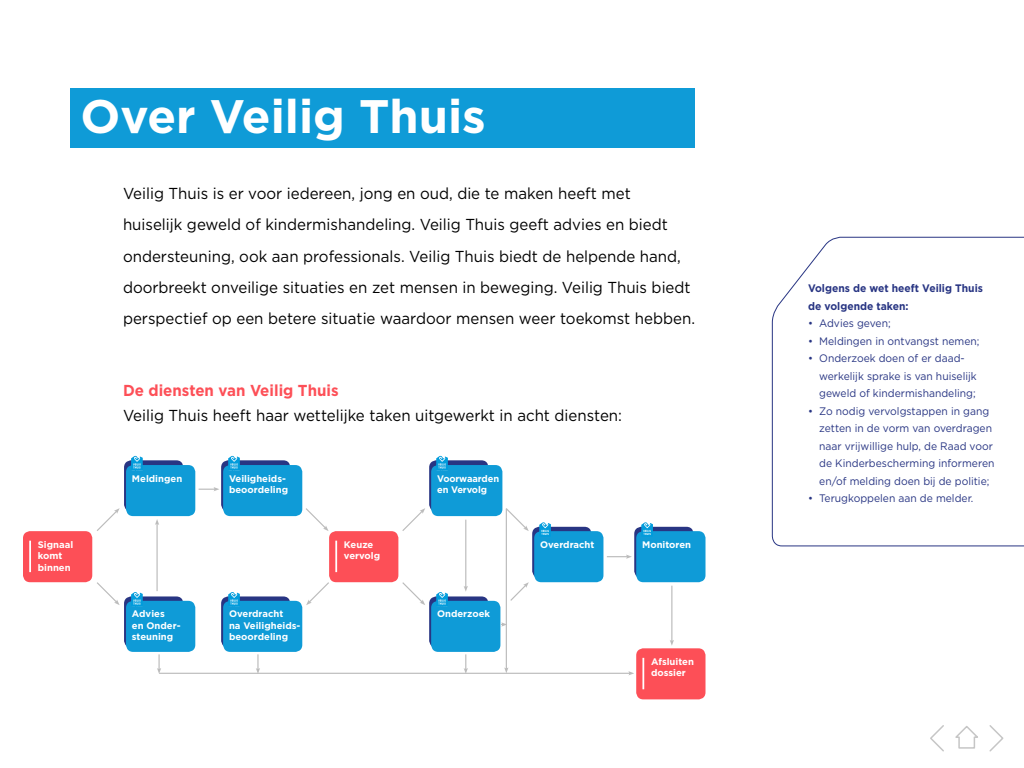
<style>
.page{position:relative;width:1024px;height:768px;background:#fff}
.page>*{position:absolute;margin:0;border:0;box-sizing:border-box;transform-origin:0 0}
.t1{font:700 47px "Gotham";color:#fff}
.t2{font:15.9px/31.2px "Gotham";color:#000;scale:.95 1}
.t3{font:700 15.9px "Gotham";color:#fd4f57;scale:.95 1}
.t4{font:10.9px/17.5px "Gotham";color:#283583;scale:.95 1}
.t5{font:700 10.9px/17.5px "Gotham";color:#283583;scale:.95 1}
.t6{font:700 9.5px/11.4px "Gotham";color:#fff}
</style>
<div class="page">
<div style="left:70px;top:88px;width:625px;height:60px;background:#0f9bd7"></div>
<div style="left:23px;top:531px;width:69px;height:51px;background:#fd4f57;border-radius:7px"></div>
<hr style="left:29px;top:541px;width:2px;height:31px;background:#fff">
<div style="left:329px;top:531px;width:69px;height:51px;background:#fd4f57;border-radius:7px"></div>
<hr style="left:335px;top:541px;width:2px;height:31px;background:#fff">
<svg style="left:221px;top:596px;width:69px;height:52px"></svg>
<div style="left:223px;top:601px;width:79px;height:51px;background:#0f9bd7;border-radius:7px"></div>
<svg style="left:228px;top:592px;width:12px;height:14px"></svg>
<div style="left:221px;top:460px;width:69px;height:51px;background:#283583;border-radius:7px"></div>
<div style="left:223px;top:465px;width:79px;height:51px;background:#0f9bd7;border-radius:7px"></div>
<svg style="left:228px;top:456px;width:12px;height:14px"></svg>
<svg style="left:124px;top:596px;width:59px;height:52px"></svg>
<div style="left:126px;top:601px;width:69px;height:51px;background:#0f9bd7;border-radius:7px"></div>
<svg style="left:131px;top:592px;width:12px;height:14px"></svg>
<div style="left:124px;top:460px;width:59px;height:51px;background:#283583;border-radius:7px"></div>
<div style="left:126px;top:465px;width:69px;height:51px;background:#0f9bd7;border-radius:7px"></div>
<svg style="left:131px;top:456px;width:12px;height:14px"></svg>
<div style="left:429px;top:460px;width:60px;height:51px;background:#283583;border-radius:7px"></div>
<div style="left:431px;top:465px;width:71px;height:51px;background:#0f9bd7;border-radius:7px"></div>
<svg style="left:436px;top:456px;width:12px;height:14px"></svg>
<svg style="left:429px;top:596px;width:60px;height:52px"></svg>
<div style="left:431px;top:601px;width:69px;height:51px;background:#0f9bd7;border-radius:7px"></div>
<svg style="left:436px;top:592px;width:12px;height:14px"></svg>
<div style="left:532px;top:527px;width:60px;height:51px;background:#283583;border-radius:7px"></div>
<div style="left:534px;top:531px;width:69px;height:51px;background:#0f9bd7;border-radius:7px"></div>
<svg style="left:539px;top:522px;width:12px;height:14px"></svg>
<div style="left:636px;top:648px;width:70px;height:51px;background:#fd4f57;border-radius:7px"></div>
<hr style="left:642px;top:658px;width:2px;height:31px;background:#fff">
<div style="left:634px;top:527px;width:60px;height:51px;background:#283583;border-radius:7px"></div>
<div style="left:636px;top:531px;width:70px;height:51px;background:#0f9bd7;border-radius:7px"></div>
<svg style="left:641px;top:522px;width:12px;height:14px"></svg>
<svg style="left:97px;top:508px;width:23px;height:23px"></svg>
<svg style="left:402px;top:508px;width:23px;height:23px"></svg>
<svg style="left:505px;top:508px;width:24px;height:23px"></svg>
<svg style="left:306px;top:508px;width:23px;height:23px"></svg>
<svg style="left:97px;top:582px;width:23px;height:23px"></svg>
<svg style="left:402px;top:582px;width:23px;height:23px"></svg>
<svg style="left:510px;top:582px;width:19px;height:19px"></svg>
<svg style="left:306px;top:582px;width:23px;height:23px"></svg>
<svg style="left:607px;top:555px;width:25px;height:4px"></svg>
<svg style="left:501px;top:622px;width:5px;height:5px"></svg>
<hr style="left:671px;top:586px;width:1px;height:56px;background:#bcbcbc">
<svg style="left:670px;top:640px;width:4px;height:6px"></svg>
<svg style="left:256px;top:654px;width:4px;height:19px"></svg>
<svg style="left:157px;top:654px;width:4px;height:19px"></svg>
<svg style="left:464px;top:654px;width:4px;height:19px"></svg>
<hr style="left:465px;top:520px;width:1px;height:68px;background:#bcbcbc">
<svg style="left:464px;top:586px;width:4px;height:6px"></svg>
<hr style="left:506px;top:509px;width:1px;height:161px;background:#bcbcbc">
<svg style="left:504px;top:667px;width:5px;height:6px"></svg>
<hr style="left:156px;top:523px;width:2px;height:68px;background:#bcbcbc">
<svg style="left:155px;top:519px;width:4px;height:6px"></svg>
<svg style="left:199px;top:487px;width:20px;height:4px"></svg>
<hr style="left:159px;top:673px;width:472px;height:1px;background:#bcbcbc">
<svg style="left:628px;top:671px;width:6px;height:4px"></svg>
<svg style="left:772px;top:237px;width:252px;height:309px"></svg>
<svg style="left:989px;top:725px;width:15px;height:27px"></svg>
<svg style="left:930px;top:725px;width:14px;height:27px"></svg>
<svg style="left:955px;top:726px;width:23px;height:23px"></svg>
<h1 class="t1" style="left:81px;top:89px;width:407px">Over Veilig Thuis</h1>
<p class="t2" style="left:123px;top:178px;width:604px">Veilig Thuis is er voor iedereen, jong en oud, die te maken heeft met<br>huiselijk geweld of kindermishandeling. Veilig Thuis geeft advies en biedt ondersteuning, ook aan professionals. Veilig Thuis biedt de helpende hand, doorbreekt onveilige situaties en zet mensen in beweging. Veilig Thuis biedt perspectief op een betere situatie waardoor mensen weer toekomst hebben.</p>
<p class="t3" style="left:123px;top:381px;width:228px">De diensten van Veilig Thuis</p>
<p class="t2" style="left:123px;top:399px;width:527px">Veilig Thuis heeft haar wettelijke taken uitgewerkt in acht diensten:</p>
<p class="t6" style="left:132px;top:472px;width:52px">Meldingen</p>
<p class="t6" style="left:437px;top:472px;width:64px">Voorwaarden en Vervolg</p>
<p class="t6" style="left:229px;top:472px;width:61px">Veiligheids&shy;beoordeling</p>
<p class="t6" style="left:38px;top:538px;width:37px">Signaal komt binnen</p>
<p class="t6" style="left:344px;top:538px;width:38px">Keuze vervolg</p>
<p class="t6" style="left:229px;top:608px;width:73px">Overdracht<br>na Veiligheids&shy;beoordeling</p>
<p class="t6" style="left:132px;top:608px;width:50px">Advies<br>en Onder&shy;steuning</p>
<p class="t6" style="left:437px;top:608px;width:55px">Onderzoek</p>
<p class="t6" style="left:540px;top:538px;width:56px">Overdracht</p>
<p class="t6" style="left:642px;top:538px;width:51px">Monitoren</p>
<p class="t6" style="left:651px;top:656px;width:44px">Afsluiten dossier</p>
<p class="t5" style="left:808px;top:279px;width:186px">Volgens de wet heeft Veilig Thuis de volgende taken:</p>
<p class="t4" style="left:808px;top:314px;width:88px">• Advies geven;</p>
<p class="t4" style="left:808px;top:332px;width:182px">• Meldingen in ontvangst nemen;</p>
<p class="t4" style="left:819px;top:349px;width:167px;text-indent:-11px">• Onderzoek doen of er daad&shy;werkelijk sprake is van huiselijk geweld of kindermishandeling;</p>
<p class="t4" style="left:819px;top:402px;width:186px;text-indent:-11px">• Zo nodig vervolgstappen in gang zetten in de vorm van overdragen naar vrijwillige hulp, de Raad voor de Kinderbescherming informeren en/of melding doen bij de politie;</p>
<p class="t4" style="left:808px;top:489px;width:176px">• Terugkoppelen aan de melder.</p>
</div>
